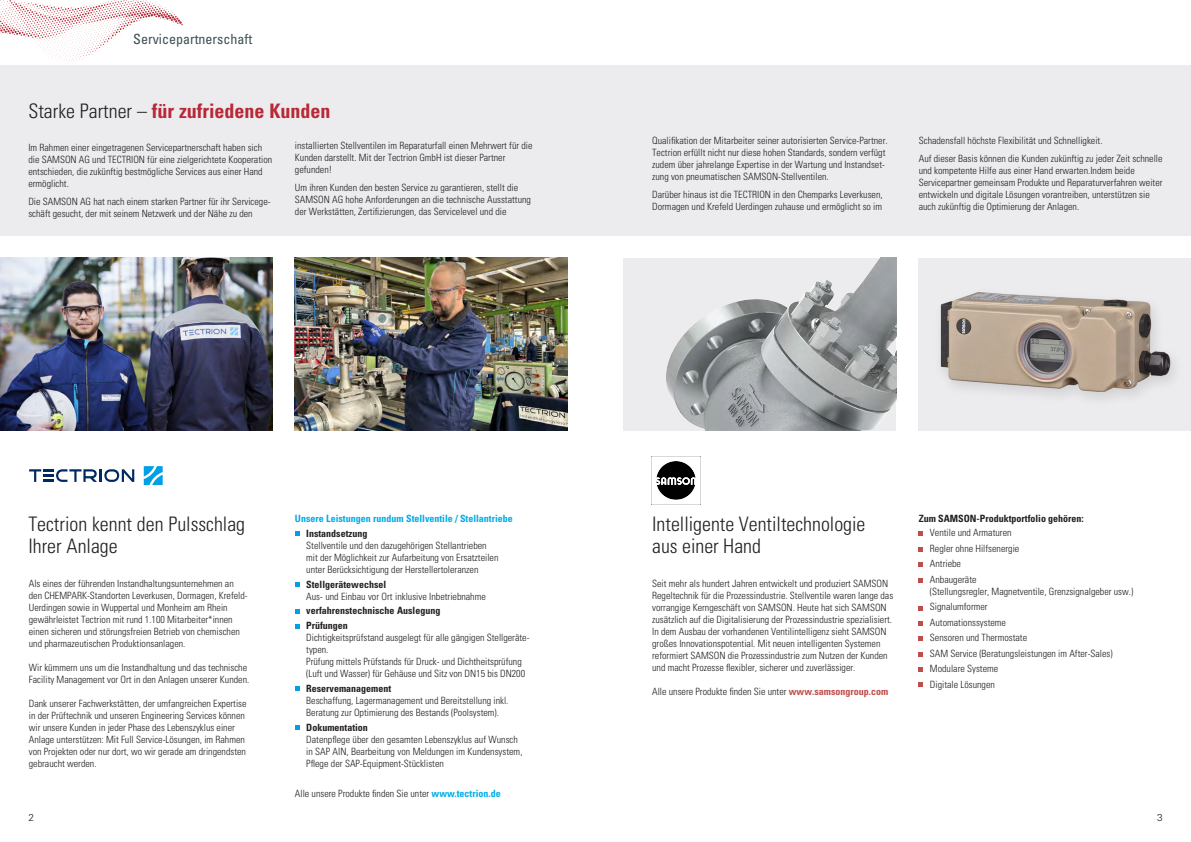
<style>
.page{position:relative;width:1191px;height:842px;background:#fff}
.page>*{position:absolute;margin:0;border:0;box-sizing:border-box;transform-origin:0 0}
.t1{font:300 condensed 20px/22px "Univers LT Std";color:#231f20}
.t2{font:700 condensed 20px "Univers LT Std";color:#b82837}
.t3{font:condensed 14px "Univers LT Std";color:#3d4f52}
.t4{font:300 condensed 10px/12px "Univers LT Std";color:#231f20}
.t5{font:700 condensed 10px/14.8px "Univers LT Std";color:#231f20}
.t6{font:700 condensed 10px "Univers LT Std";color:#00abe7}
.t7{font:300 10px "Univers LT Std";color:#231f20}
.s1{font-weight:300;color:#231f20}
.s2{font-weight:700;color:#00abe7}
.s3{font-weight:700;color:#c04d4a}
</style>
<div class="page">
<div style="left:918px;top:258px;width:273px;height:173px;background:#ececee"></div>
<svg style="left:144px;top:466px;width:19px;height:19px"></svg>
<svg style="left:29px;top:469px;width:105px;height:13px"></svg>
<div style="left:0;top:65px;width:1191px;height:170px;background:#ececee"></div>
<svg style="left:0;top:0;width:183px;height:62px"></svg>
<svg style="left:295px;top:531px;width:4px;height:5px"></svg>
<svg style="left:295px;top:582px;width:4px;height:5px"></svg>
<svg style="left:295px;top:609px;width:4px;height:4px"></svg>
<svg style="left:295px;top:624px;width:4px;height:4px"></svg>
<svg style="left:295px;top:687px;width:4px;height:4px"></svg>
<svg style="left:295px;top:726px;width:4px;height:4px"></svg>
<div style="left:624px;top:258px;width:272px;height:173px;background:#ececee"></div>
<img style="left:652px;top:461px;width:48px;height:44px">
<svg style="left:918px;top:531px;width:5px;height:4px"></svg>
<svg style="left:918px;top:547px;width:5px;height:4px"></svg>
<svg style="left:918px;top:562px;width:5px;height:4px"></svg>
<svg style="left:918px;top:578px;width:5px;height:4px"></svg>
<svg style="left:918px;top:606px;width:5px;height:4px"></svg>
<svg style="left:918px;top:621px;width:5px;height:4px"></svg>
<svg style="left:918px;top:636px;width:5px;height:4px"></svg>
<svg style="left:918px;top:652px;width:5px;height:4px"></svg>
<svg style="left:918px;top:668px;width:5px;height:4px"></svg>
<svg style="left:918px;top:683px;width:5px;height:4px"></svg>
<img style="left:0;top:258px;width:272px;height:173px">
<img style="left:295px;top:258px;width:272px;height:173px">
<img style="left:666px;top:258px;width:230px;height:173px">
<img style="left:940px;top:292px;width:235px;height:107px">
<h2 class="t3" style="left:133px;top:30px;width:120px">Servicepartnerschaft</h2>
<h1 class="t2" style="left:28px;top:99px;width:304px"><span class="s1">Starke Partner –</span> für zufriedene Kunden</h1>
<p class="t4" style="left:28px;top:141px;width:245px">Im Rahmen einer eingetragenen Servicepartnerschaft haben sich die SAMSON AG und TECTRION für eine zielgerichtete Kooperation entschieden, die zukünftig bestmögliche Services aus einer Hand ermöglicht.</p>
<p class="t4" style="left:28px;top:195px;width:244px">Die SAMSON AG hat nach einem starken Partner für ihr Servicege&shy;schäft gesucht, der mit seinem Netzwerk und der Nähe zu den</p>
<p class="t4" style="left:295px;top:139px;width:239px">installierten Stellventilen im Reparaturfall einen Mehrwert für die<br>Kunden darstellt. Mit der Tectrion GmbH ist dieser Partner gefunden!</p>
<p class="t4" style="left:295px;top:181px;width:238px">Um ihren Kunden den besten Service zu garantieren, stellt die<br>SAMSON AG hohe Anforderungen an die technische Ausstattung der Werkstätten, Zertifizierungen, das Servicelevel und die</p>
<h1 class="t1" style="left:28px;top:513px;width:218px">Tectrion kennt den Pulsschlag<br>Ihrer Anlage</h1>
<p class="t4" style="left:29px;top:578px;width:220px">Als eines der führenden Instandhaltungsunternehmen an den CHEMPARK-Standorten Leverkusen, Dormagen, Krefeld-Uerdingen sowie in Wuppertal und Monheim am Rhein gewährleistet Tectrion mit rund 1.100 Mitarbeiter*innen einen sicheren und störungsfreien Betrieb von chemischen und pharmazeutischen Produktionsanlagen.</p>
<p class="t4" style="left:29px;top:662px;width:222px">Wir kümmern uns um die Instandhaltung und das technische<br>Facility Management vor Ort in den Anlagen unserer Kunden.</p>
<p class="t4" style="left:29px;top:698px;width:219px">Dank unserer Fachwerkstätten, der umfangreichen Expertise in der Prüftechnik und unseren Engineering Services können wir unsere Kunden in jeder Phase des Lebenszyklus einer Anlage unterstützen: Mit Full Service-Lösungen, im Rahmen von Projekten oder nur dort, wo wir gerade am dringendsten gebraucht werden.</p>
<p class="t6" style="left:295px;top:512px;width:219px">Unsere Leistungen rundum Stellventile / Stellantriebe</p>
<p class="t5" style="left:306px;top:526px;width:63px">Instandsetzung</p>
<p class="t4" style="left:306px;top:539px;width:194px">Stellventile und den dazugehörigen Stellantrieben mit der Möglichkeit zur Aufarbeitung von Ersatzteilen unter Berücksichtigung der Herstellertoleranzen</p>
<p class="t5" style="left:306px;top:577px;width:82px">Stellgerätewechsel</p>
<p class="t4" style="left:306px;top:590px;width:181px">Aus- und Einbau vor Ort inklusive Inbetriebnahme</p>
<p class="t5" style="left:306px;top:603px;width:136px">verfahrenstechnische Auslegung<br>Prüfungen</p>
<p class="t4" style="left:306px;top:632px;width:225px">Dichtigkeitsprüfstand ausgelegt für alle gängigen Stellgeräte&shy;typen.<br>Prüfung mittels Prüfstands für Druck- und Dichtheitsprüfung (Luft und Wasser) für Gehäuse und Sitz von DN15 bis DN200</p>
<p class="t5" style="left:306px;top:681px;width:86px">Reservemanagement</p>
<p class="t4" style="left:306px;top:695px;width:204px">Beschaffung, Lagermanagement und Bereitstellung inkl.<br>Beratung zur Optimierung des Bestands (Poolsystem).</p>
<p class="t5" style="left:306px;top:720px;width:63px">Dokumentation</p>
<p class="t4" style="left:306px;top:733px;width:218px">Datenpflege über den gesamten Lebenszyklus auf Wunsch in SAP AIN, Bearbeitung von Meldungen im Kundensystem,<br>Pflege der SAP-Equipment-Stücklisten</p>
<p class="t4" style="left:295px;top:787px;width:207px">Alle unsere Produkte finden Sie unter <span class="s2">www.tectrion.de</span></p>
<p class="t4" style="left:652px;top:134px;width:237px">Qualifikation der Mitarbeiter seiner autorisierten Service-Partner.<br>Tectrion erfüllt nicht nur diese hohen Standards, sondern verfügt zudem über jahrelange Expertise in der Wartung und Instandset&shy;zung von pneumatischen SAMSON-Stellventilen.</p>
<p class="t4" style="left:652px;top:188px;width:232px">Darüber hinaus ist die TECTRION in den Chemparks Leverkusen,<br>Dormagen und Krefeld Uerdingen zuhause und ermöglicht so im</p>
<p class="t4" style="left:918px;top:131px;width:245px;line-height:18px">Schadensfall höchste Flexibilität und Schnelligkeit.<br>Auf dieser Basis können die Kunden zukünftig zu jeder Zeit schnelle</p>
<p class="t4" style="left:918px;top:164px;width:245px">und kompetente Hilfe aus einer Hand erwarten.Indem beide Servicepartner gemeinsam Produkte und Reparaturverfahren weiter entwickeln und digitale Lösungen vorantreiben, unterstützen sie auch zukünftig die Optimierung der Anlagen.</p>
<h1 class="t1" style="left:652px;top:513px;width:215px">Intelligente Ventiltechnologie aus einer Hand</h1>
<p class="t4" style="left:652px;top:578px;width:242px">Seit mehr als hundert Jahren entwickelt und produziert SAMSON Regeltechnik für die Prozessindustrie. Stellventile waren lange das vorrangige Kerngeschäft von SAMSON. Heute hat sich SAMSON zusätzlich auf die Digitalisierung der Prozessindustrie spezialisiert.<br>In dem Ausbau der vorhandenen Ventilintelligenz sieht SAMSON großes Innovationspotential. Mit neuen intelligenten Systemen reformiert SAMSON die Prozessindustrie zum Nutzen der Kunden und macht Prozesse flexibler, sicherer und zuverlässiger.</p>
<p class="t4" style="left:652px;top:686px;width:238px">Alle unsere Produkte finden Sie unter <span class="s3">www.samsongroup.com</span></p>
<p class="t5" style="left:918px;top:511px;width:166px">Zum SAMSON-Produktportfolio gehören:</p>
<p class="t4" style="left:930px;top:525px;width:91px;line-height:15.5px">Ventile und Armaturen<br>Regler ohne Hilfsenergie<br>Antriebe<br>Anbaugeräte</p>
<p class="t4" style="left:930px;top:583px;width:205px;line-height:15.5px">(Stellungsregler, Magnetventile, Grenzsignalgeber usw.)<br>Signalumformer<br>Automationssysteme<br>Sensoren und Thermostate<br>SAM Service (Beratungsleistungen im After-Sales)<br>Modulare Systeme<br>Digitale Lösungen</p>
<p class="t7" style="left:28px;top:811px;width:7px">2</p>
<p class="t7" style="left:1157px;top:811px;width:7px">3</p>
</div>
